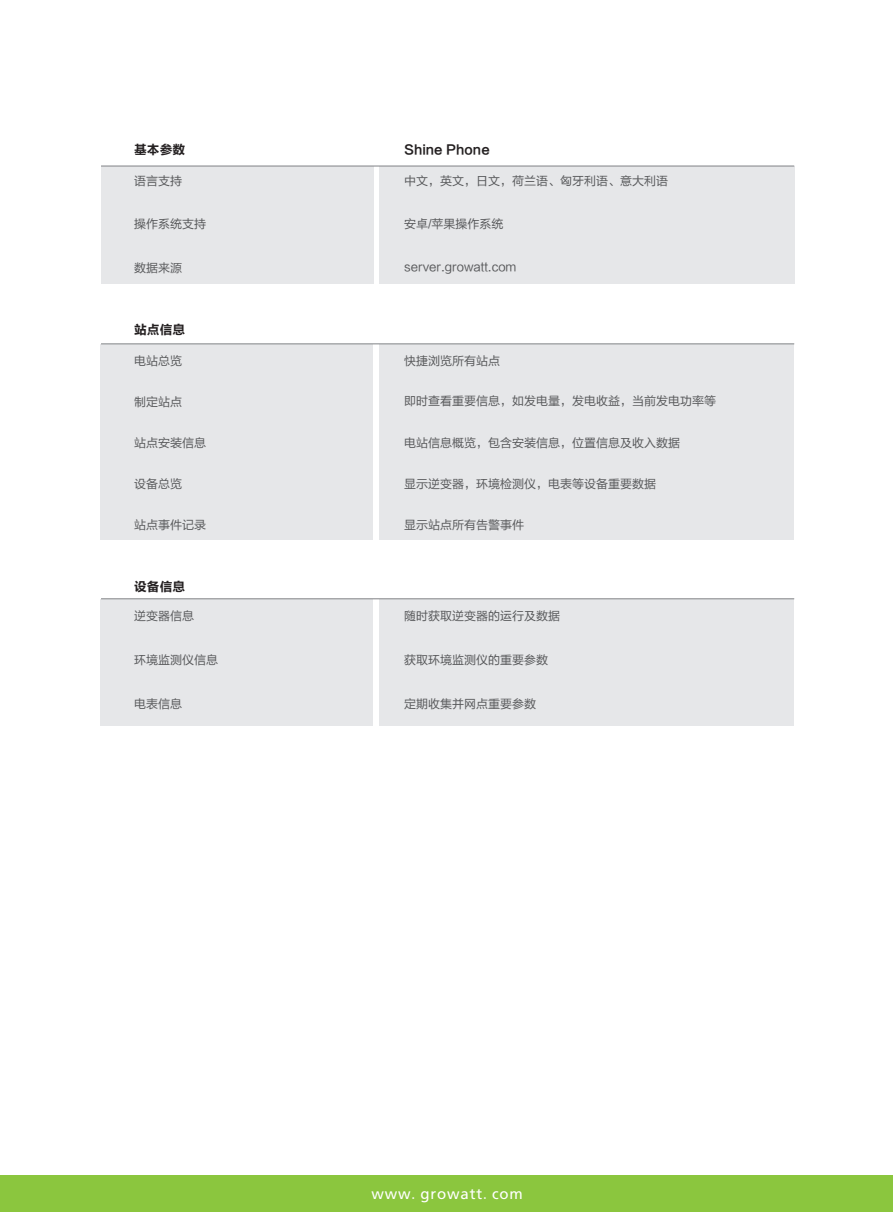
<style>
.page{position:relative;width:893px;height:1212px;background:#fff}
.page>*{position:absolute;margin:0;border:0;box-sizing:border-box;transform-origin:0 0}
.t1{font:15px "True Frutiger Roman";letter-spacing:.055em;color:#fff}
.t2{font:12.75px "FZLTCHK GBK1 0";color:#231f20}
.t3{font:12px "FZLTHJW GB1 0";color:#57585a}
.s1{font-family:"Sim Sun"}
</style>
<div class="page">
<div style="left:0;top:1175px;width:893px;height:37px;background:#8bc63e"></div>
<div style="left:101px;top:166px;width:273px;height:117px;background:#e6e7e9"></div>
<div style="left:379px;top:166px;width:415px;height:118px;background:#e6e7e9"></div>
<hr style="left:101px;top:166px;width:693px;height:1px;background:#808285">
<div style="left:100px;top:344px;width:273px;height:196px;background:#e6e7e9"></div>
<div style="left:379px;top:344px;width:414px;height:196px;background:#e6e7e9"></div>
<hr style="left:101px;top:343px;width:693px;height:1px;background:#808285">
<div style="left:100px;top:599px;width:273px;height:127px;background:#e6e7e9"></div>
<div style="left:379px;top:599px;width:414px;height:127px;background:#e6e7e9"></div>
<hr style="left:101px;top:598px;width:693px;height:1px;background:#808285">
<p class="t2" style="left:134px;top:143px;width:52px">基本参数</p>
<p class="t2" style="left:404px;top:142px;width:87px">Shine Phone</p>
<p class="t3" style="left:134px;top:174px;width:49px">语言支持</p>
<p class="t3" style="left:134px;top:217px;width:73px">操作系统支持</p>
<p class="t3" style="left:134px;top:261px;width:49px">数据来源</p>
<p class="t3" style="left:404px;top:174px;width:265px">中文，英文，日文，荷兰语、匈牙利语、意大利语</p>
<p class="t3" style="left:404px;top:218px;width:101px">安卓/苹果操作系统</p>
<p class="t3" style="left:404px;top:260px;width:114px">server.growatt.com</p>
<p class="t2" style="left:134px;top:323px;width:52px">站点信息</p>
<p class="t3" style="left:134px;top:354px;width:49px">电站总览</p>
<p class="t3" style="left:134px;top:395px;width:49px">制定站点</p>
<p class="t3" style="left:134px;top:436px;width:73px">站点安装信息</p>
<p class="t3" style="left:134px;top:477px;width:49px">设备总览</p>
<p class="t3" style="left:134px;top:518px;width:73px">站点事件记录</p>
<p class="t2" style="left:134px;top:579px;width:52px">设备信息</p>
<p class="t3" style="left:134px;top:609px;width:61px">逆变器信息</p>
<p class="t3" style="left:134px;top:653px;width:85px">环境监测仪信息</p>
<p class="t3" style="left:134px;top:698px;width:49px">电表信息</p>
<p class="t3" style="left:404px;top:354px;width:97px">快捷浏览所有站点</p>
<p class="t3" style="left:404px;top:395px;width:313px">即时查看重要信息，如发电量，发电收益，当前发电功率等</p>
<p class="t3" style="left:404px;top:436px;width:277px">电站信息概览，包含安装信息，位置信息及收入数据</p>
<p class="t3" style="left:404px;top:477px;width:253px">显示逆变器，环境检测仪，电表等设备重要数据</p>
<p class="t3" style="left:404px;top:518px;width:121px">显示站点所有告警事件</p>
<p class="t3" style="left:404px;top:609px;width:157px">随时获取逆变器的运行及数据</p>
<p class="t3" style="left:404px;top:653px;width:145px">获取环境监测仪的重要参数</p>
<p class="t3" style="left:404px;top:698px;width:133px">定期收集并网点重要参数</p>
<p class="t1" style="left:372px;top:1185px;width:153px">www<span class="s1">.</span>growatt<span class="s1">.</span>com</p>
</div>
